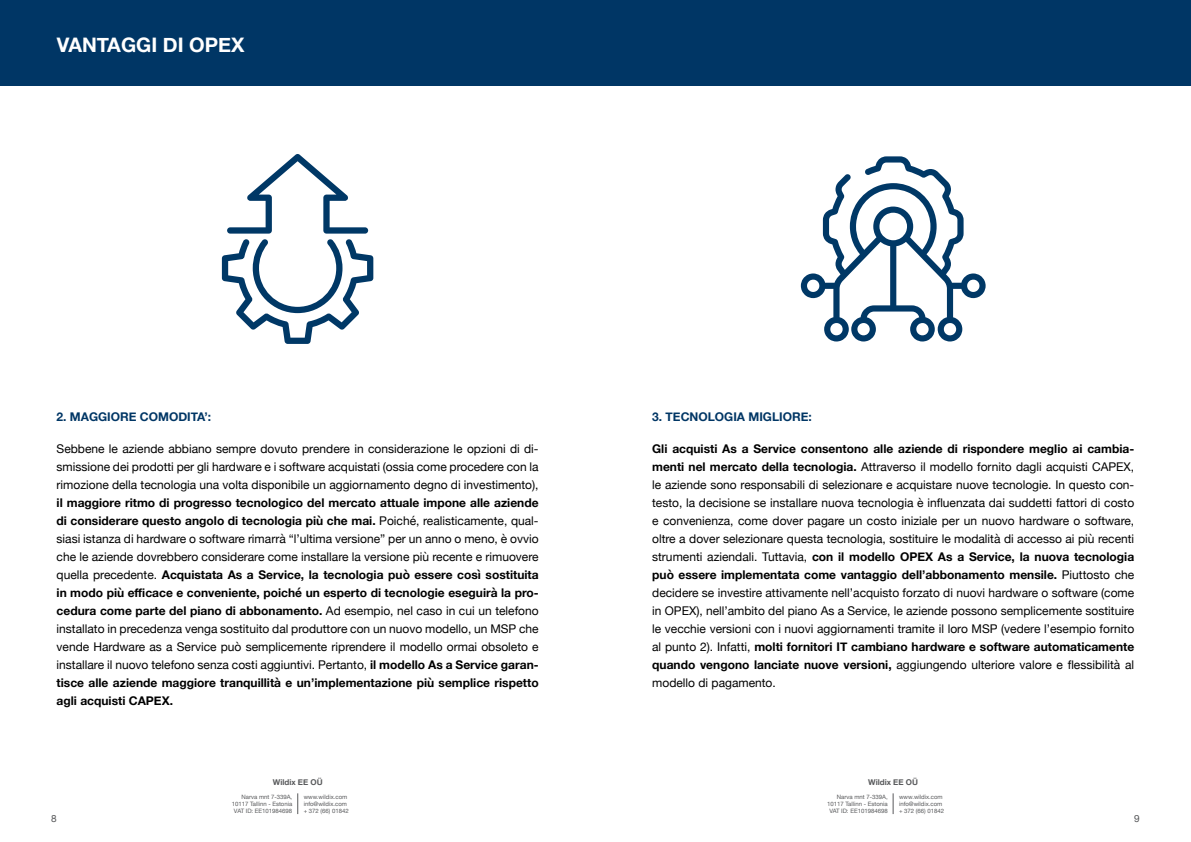
<style>
.page{position:relative;width:1191px;height:842px;background:#fff}
.page>*{position:absolute;margin:0;border:0;box-sizing:border-box;transform-origin:0 0}
.t1{font:700 20px "Helvetica Neue";color:#fff}
.t2{font:12px/18px "Helvetica Neue";color:#000;text-align:justify}
.t3{font:700 12px "Helvetica Neue";color:#003665}
.t4{font:10px "Helvetica Neue";color:#58595b}
.t5{font:700 8px "Helvetica Neue";color:#58595b}
.t6{font:6px/7.2px "Helvetica Neue";color:#58595b;text-align:right}
.s1{font-weight:700}
</style>
<div class="page">
<div style="left:0;top:0;width:595px;height:85px;background:#003665"></div>
<div style="left:595px;top:0;width:596px;height:85px;background:#003665"></div>
<svg style="left:297px;top:793px;width:1px;height:21px"></svg>
<svg style="left:893px;top:793px;width:1px;height:21px"></svg>
<svg style="left:222px;top:154px;width:151px;height:190px"></svg>
<svg style="left:801px;top:156px;width:184px;height:185px"></svg>
<h1 class="t1" style="left:57px;top:29px;width:189px">VANTAGGI DI OPEX</h1>
<p class="t3" style="left:57px;top:407px;width:156px">2. MAGGIORE COMODITA’:</p>
<p class="t2" style="left:57px;top:441px;width:483px">Sebbene le aziende abbiano sempre dovuto prendere in considerazione le opzioni di di&shy;smissione dei prodotti per gli hardware e i software acquistati (ossia come procedere con la rimozione della tecnologia una volta disponibile un aggiornamento degno di investimento),</p>
<p class="t2" style="left:57px;top:495px;width:483px"><span class="s1">il maggiore ritmo di progresso tecnologico del mercato attuale impone alle aziende di considerare questo angolo di tecnologia più che mai.</span> Poiché, realisticamente, qual&shy;siasi istanza di hardware o software rimarrà “l’ultima versione” per un anno o meno, è ovvio che le aziende dovrebbero considerare come installare la versione più recente e rimuovere quella precedente. <span class="s1">Acquistata As a Service, la tecnologia può essere così sostituita in modo più efficace e conveniente, poiché un esperto di tecnologie eseguirà la pro&shy;cedura come parte del piano di abbonamento.</span> Ad esempio, nel caso in cui un telefono installato in precedenza venga sostituito dal produttore con un nuovo modello, un MSP che vende Hardware as a Service può semplicemente riprendere il modello ormai obsoleto e installare il nuovo telefono senza costi aggiuntivi. Pertanto, <span class="s1">il modello As a Service garan&shy;tisce alle aziende maggiore tranquillità e un’implementazione più semplice rispetto agli acquisti CAPEX.</span></p>
<p class="t3" style="left:652px;top:407px;width:161px">3. TECNOLOGIA MIGLIORE:</p>
<p class="t2" style="left:652px;top:441px;width:483px"><span class="s1">Gli acquisti As a Service consentono alle aziende di rispondere meglio ai cambia&shy;menti nel mercato della tecnologia.</span> Attraverso il modello fornito dagli acquisti CAPEX, le aziende sono responsabili di selezionare e acquistare nuove tecnologie. In questo con&shy;testo, la decisione se installare nuova tecnologia è influenzata dai suddetti fattori di costo e convenienza, come dover pagare un costo iniziale per un nuovo hardware o software, oltre a dover selezionare questa tecnologia, sostituire le modalità di accesso ai più recenti strumenti aziendali. Tuttavia, <span class="s1">con il modello OPEX As a Service, la nuova tecnologia può essere implementata come vantaggio dell’abbonamento mensile.</span> Piuttosto che decidere se investire attivamente nell’acquisto forzato di nuovi hardware o software (come in OPEX), nell’ambito del piano As a Service, le aziende possono semplicemente sostituire le vecchie versioni con i nuovi aggiornamenti tramite il loro MSP (vedere l’esempio fornito al punto 2). Infatti, <span class="s1">molti fornitori IT cambiano hardware e software automaticamente quando vengono lanciate nuove versioni,</span> aggiungendo ulteriore valore e flessibilità al modello di pagamento.</p>
<p class="t5" style="left:273px;top:776px;width:51px">Wildix EE OÜ</p>
<p class="t6" style="left:232px;top:794px;width:62px">Narva mnt 7-339A,<br>10117 Tallinn - Estonia<br>VAT ID: EE101984698</p>
<p class="t6" style="left:304px;top:794px;width:47px;text-align:left">www.wildix.com info@wildix.com + 372 (66) 01842</p>
<p class="t5" style="left:868px;top:776px;width:51px">Wildix EE OÜ</p>
<p class="t6" style="left:827px;top:794px;width:62px">Narva mnt 7-339A,<br>10117 Tallinn - Estonia<br>VAT ID: EE101984698</p>
<p class="t6" style="left:899px;top:794px;width:47px;text-align:left">www.wildix.com info@wildix.com + 372 (66) 01842</p>
<p class="t4" style="left:51px;top:811px;width:7px">8</p>
<p class="t4" style="left:1134px;top:811px;width:7px">9</p>
</div>
